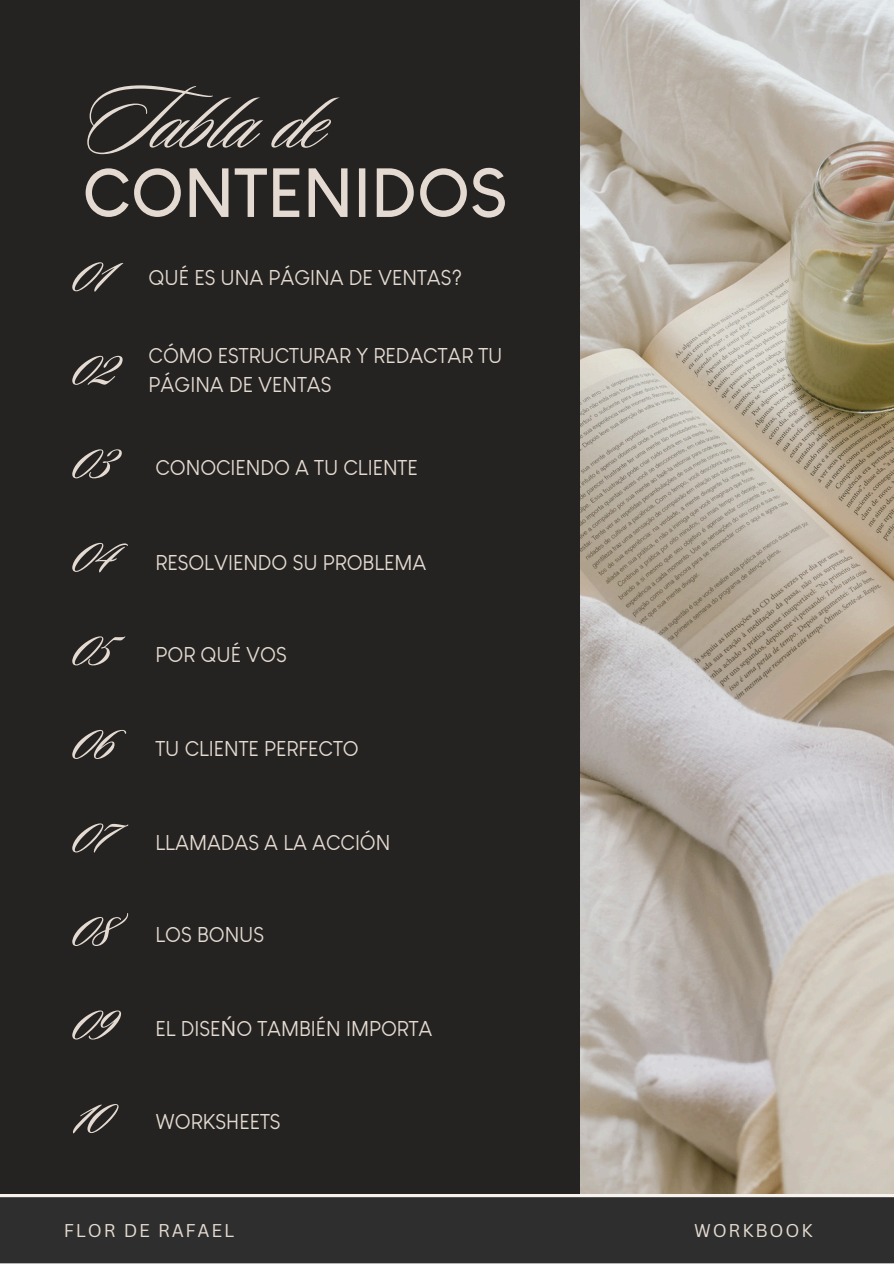
<style>
.page{position:relative;width:894px;height:1264px;background:#fff}
.page>*{position:absolute;margin:0;border:0;box-sizing:border-box;transform-origin:0 0}
.t1{font:93.45px "Sloop Script Pro";color:#e4dad1}
.t2{font:72px "Sloop Script Pro";letter-spacing:-.025em;color:#e4dad1}
.t3{font:700 67.95px "Louis George Cafe";color:#e4dad1}
.t4{font:21px "Louis George Cafe";color:#e4dad1}
.t5{font:18px "Canva Sans";letter-spacing:.1em;color:#e4dad1}
.s1{font-family:"Noto Sans"}
</style>
<div class="page">
<div style="left:0;top:0;width:893px;height:1263px;background:#242321"></div>
<img style="left:580px;top:0;width:313px;height:1194px">
<div style="left:0;top:1194px;width:893px;height:69px;background:#2e2e2e"></div>
<h1 class="t1" style="left:82px;top:60px;width:244px">Tabla de</h1>
<h3 class="t3" style="left:82px;top:149px;width:426px">CONTENIDOS</h3>
<h2 class="t2" style="left:75px;top:224px;width:40px">01</h2>
<p class="t4" style="left:148px;top:265px;width:315px">QUÉ ES UNA PÁGINA DE VENTAS?</p>
<h2 class="t2" style="left:75px;top:317px;width:46px">02</h2>
<p class="t4" style="left:148px;top:343px;width:355px">CÓMO ESTRUCTURAR Y REDACTAR TU</p>
<p class="t4" style="left:148px;top:371px;width:184px">PÁGINA DE VENTAS</p>
<h2 class="t2" style="left:75px;top:411px;width:42px">03</h2>
<p class="t4" style="left:155px;top:455px;width:264px">CONOCIENDO A TU CLIENTE</p>
<h2 class="t2" style="left:75px;top:504px;width:45px">04</h2>
<p class="t4" style="left:155px;top:549px;width:272px">RESOLVIENDO SU PROBLEMA</p>
<h2 class="t2" style="left:75px;top:597px;width:40px">05</h2>
<p class="t4" style="left:155px;top:642px;width:133px">POR QUÉ VOS</p>
<h2 class="t2" style="left:75px;top:691px;width:44px">06</h2>
<p class="t4" style="left:155px;top:736px;width:204px">TU CLIENTE PERFECTO</p>
<h2 class="t2" style="left:75px;top:784px;width:43px">07</h2>
<p class="t4" style="left:155px;top:829px;width:236px">LLAMADAS A LA ACCIÓN</p>
<h2 class="t2" style="left:75px;top:878px;width:43px">08</h2>
<p class="t4" style="left:155px;top:922px;width:110px">LOS BONUS</p>
<h2 class="t2" style="left:75px;top:971px;width:44px">09</h2>
<p class="t4" style="left:155px;top:1015px;width:278px">EL DISE<span class="s1">Ń</span>O TAMBIÉN IMPORTA</p>
<h2 class="t2" style="left:75px;top:1065px;width:40px">10</h2>
<p class="t4" style="left:155px;top:1109px;width:126px">WORKSHEETS</p>
<p class="t5" style="left:64px;top:1219px;width:172px">FLOR DE RAFAEL</p>
<p class="t5" style="left:694px;top:1219px;width:120px">WORKBOOK</p>
</div>
